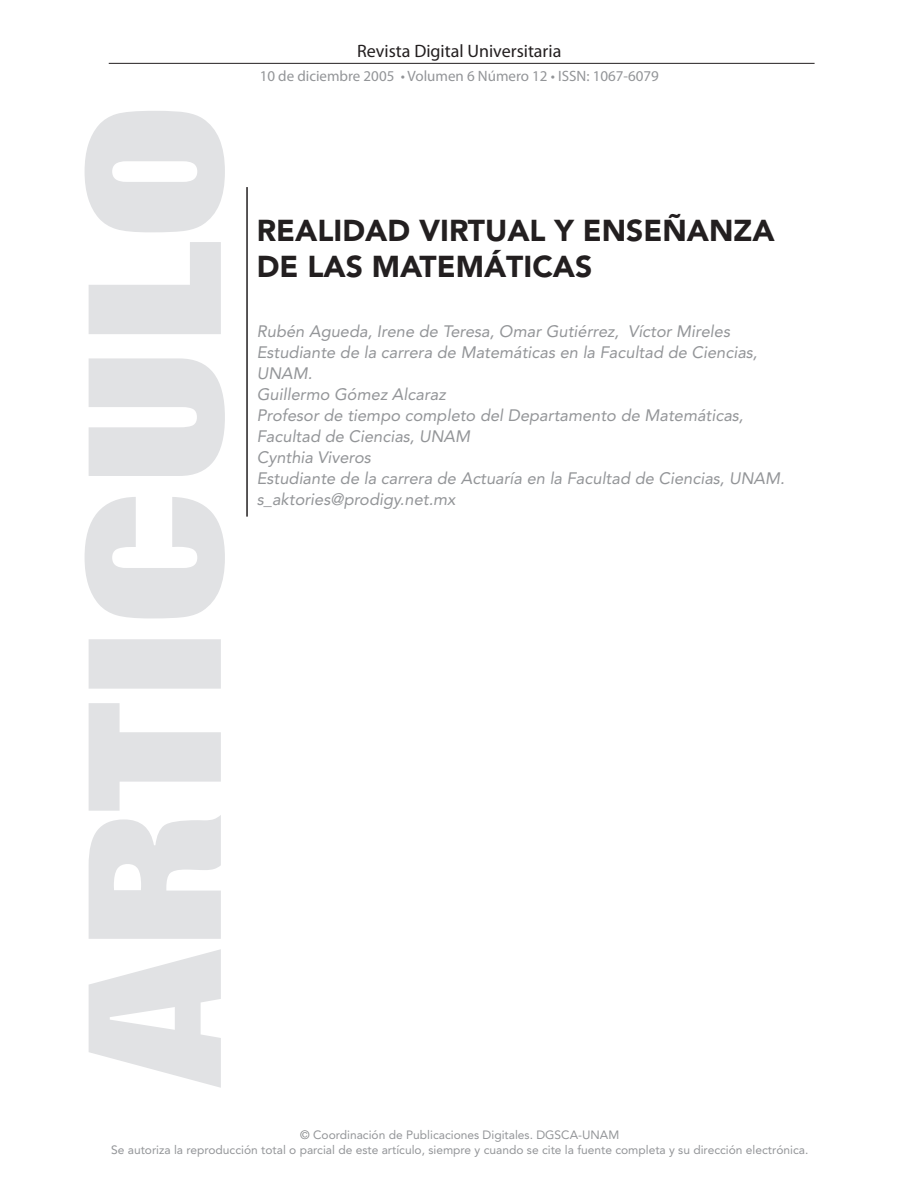
<style>
.page{position:relative;width:918px;height:1188px;background:#fff}
.page>*{position:absolute;margin:0;border:0;box-sizing:border-box;transform-origin:0 0}
.t1{font:900 30px/36px "Avenir";color:#231f20}
.t2{font:500 18px "Folio";color:#231f20}
.t3{font:italic 16.5px/21px "Avenir";color:#939598}
.t4{font:500 15px "Folio";color:#939598}
.t5{font:12px/15px "Avenir";color:#939598;text-align:center}
.s1{color:#808285}
</style>
<div class="page">
<hr style="left:109px;top:63px;width:706px;height:1px;background:#231f20">
<svg style="left:85px;top:111px;width:140px;height:977px;fill:#e1e2e4"></svg>
<hr style="left:246px;top:187px;width:2px;height:330px;background:#231f20">
<p class="t2" style="left:357px;top:41px;width:206px">Revista Digital Universitaria</p>
<p class="t4" style="left:260px;top:68px;width:401px">10 de diciembre 2005 • Volumen 6 Número 12 • ISSN: 1067-6079</p>
<h1 class="t1" style="left:257px;top:212px;width:519px">REALIDAD VIRTUAL Y ENSEÑANZA<br>DE LAS MATEMÁTICAS</h1>
<p class="t3" style="left:257px;top:320px;width:529px">Rubén Agueda, Irene de Teresa, Omar Gutiérrez, Víctor Mireles Estudiante de la carrera de Matemáticas en la Facultad de Ciencias, UNAM.<br>Guillermo Gómez Alcaraz<br>Profesor de tiempo completo del Departamento de Matemáticas, Facultad de Ciencias, UNAM<br>Cynthia Viveros<br>Estudiante de la carrera de Actuaría en la Facultad de Ciencias, UNAM. s_aktories@prodigy.net.mx</p>
<p class="t5" style="left:111px;top:1127px;width:699px"><span class="s1">©</span> Coordinación de Publicaciones Digitales. DGSCA-UNAM<br>Se autoriza la reproducción total o parcial de este artículo, siempre y cuando se cite la fuente completa y su dirección electrónica.</p>
</div>
